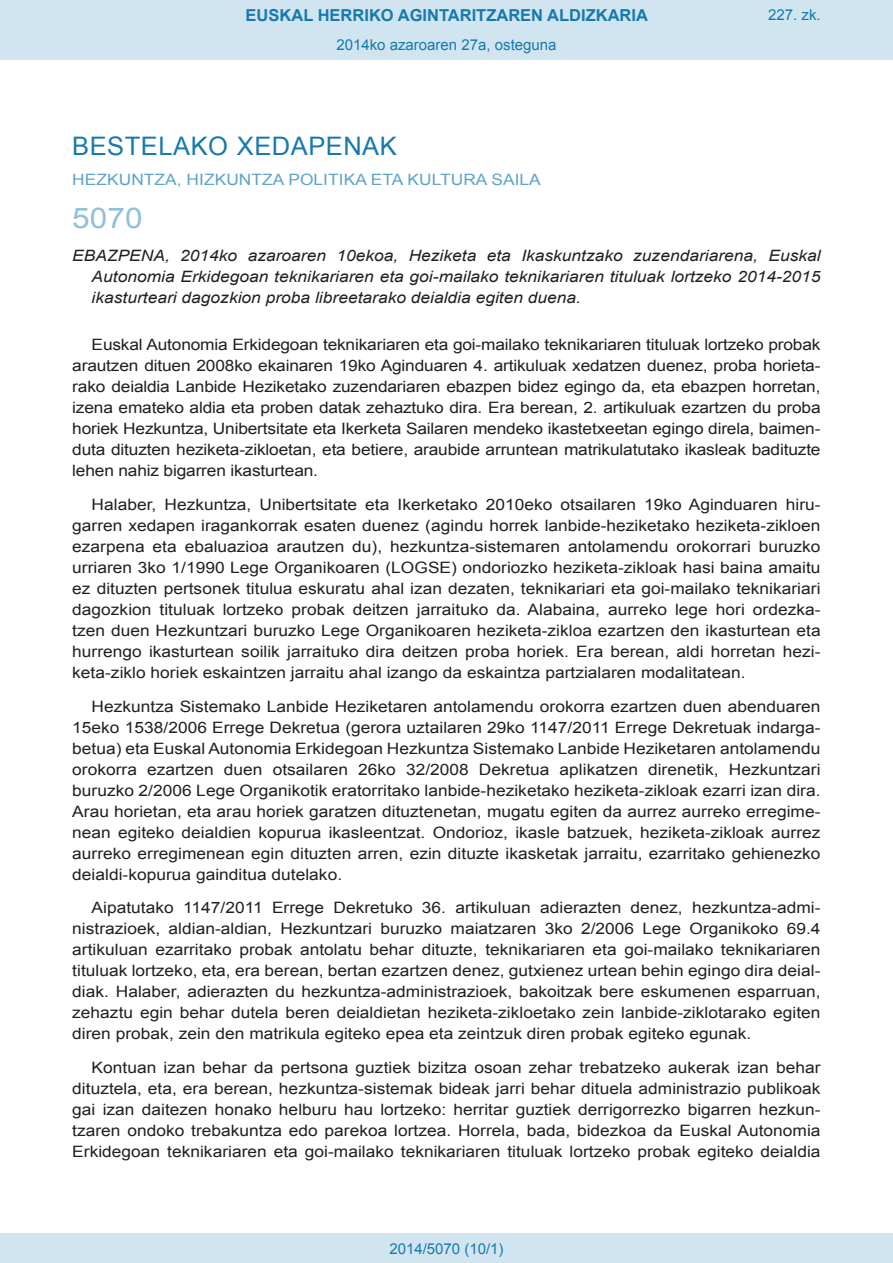
<style>
.page{position:relative;width:893px;height:1263px;background:#fff}
.page>*{position:absolute;margin:0;border:0;box-sizing:border-box;transform-origin:0 0}
.BOPVOrden{font:28.5px "Arial";color:#90c0db;scale:1.11 1}
.BOPVSeccion{font:25.5px "Arial";letter-spacing:.02em;color:#1879ad}
.t1{font:700 16.5px "Arial";color:#1879ad}
.BOPVDetalle{font:15.6px/21px "Arial";color:#231f20;text-align:justify;scale:1.11 1}
.BOPVTitulo{font:italic 15.6px/21px "Arial";color:#231f20;text-align:justify;scale:1.11 1}
.BOPVOrganismo{font:15.6px "Arial";letter-spacing:.005em;color:#5ea4ca;scale:1.11 1}
.Paginacion_Centro{font:15px "Arial";color:#1879ad}
</style>
<div class="page">
<div style="left:0;top:0;width:893px;height:60px;background:#d0e5f0"></div>
<div style="left:0;top:1233px;width:893px;height:30px;background:#d0e5f0"></div>
<p class="t1" style="left:246px;top:4px;width:404px">EUSKAL HERRIKO AGINTARITZAREN ALDIZKARIA</p>
<p class="Paginacion_Centro" style="left:336px;top:35px;width:222px">2014ko azaroaren 27a, osteguna</p>
<p class="Paginacion_Centro" style="left:768px;top:5px;width:54px">227. zk.</p>
<p class="BOPVSeccion" style="left:72px;top:129px;width:326px">BESTELAKO XEDAPENAK</p>
<p class="BOPVOrganismo" style="left:72px;top:169px;width:424px">HEZKUNTZA, HIZKUNTZA POLITIKA ETA KULTURA SAILA</p>
<p class="BOPVOrden" style="left:72px;top:199px;width:65px">5070</p>
<p class="BOPVTitulo" style="left:92px;top:246px;width:658px;text-indent:-19px">EBAZPENA, 2014ko azaroaren 10ekoa, Heziketa eta Ikaskuntzako zuzendariarena, Euskal Autonomia Erkidegoan teknikariaren eta goi-mailako teknikariaren tituluak lortzeko 2014-2015 ikasturteari dagozkion proba libreetarako deialdia egiten duena.</p>
<p class="BOPVDetalle" style="left:72px;top:334px;width:676px;text-indent:19px">Euskal Autonomia Erkidegoan teknikariaren eta goi-mailako teknikariaren tituluak lortzeko probak arautzen dituen 2008ko ekainaren 19ko Aginduaren 4. artikuluak xedatzen duenez, proba horieta&shy;rako deialdia Lanbide Heziketako zuzendariaren ebazpen bidez egingo da, eta ebazpen horretan, izena emateko aldia eta proben datak zehaztuko dira. Era berean, 2. artikuluak ezartzen du proba horiek Hezkuntza, Unibertsitate eta Ikerketa Sailaren mendeko ikastetxeetan egingo direla, baimen&shy;duta dituzten heziketa-zikloetan, eta betiere, araubide arruntean matrikulatutako ikasleak badituzte lehen nahiz bigarren ikasturtean.</p>
<p class="BOPVDetalle" style="left:72px;top:494px;width:676px;text-indent:19px">Halaber, Hezkuntza, Unibertsitate eta Ikerketako 2010eko otsailaren 19ko Aginduaren hiru&shy;garren xedapen iragankorrak esaten duenez (agindu horrek lanbide-heziketako heziketa-zikloen ezarpena eta ebaluazioa arautzen du), hezkuntza-sistemaren antolamendu orokorrari buruzko urriaren 3ko 1/1990 Lege Organikoaren (LOGSE) ondoriozko heziketa-zikloak hasi baina amaitu ez dituzten pertsonek titulua eskuratu ahal izan dezaten, teknikariari eta goi-mailako teknikariari dagozkion tituluak lortzeko probak deitzen jarraituko da. Alabaina, aurreko lege hori ordezka&shy;tzen duen Hezkuntzari buruzko Lege Organikoaren heziketa-zikloa ezartzen den ikasturtean eta hurrengo ikasturtean soilik jarraituko dira deitzen proba horiek. Era berean, aldi horretan hezi&shy;keta-ziklo horiek eskaintzen jarraitu ahal izango da eskaintza partzialaren modalitatean.</p>
<p class="BOPVDetalle" style="left:72px;top:696px;width:676px;text-indent:19px">Hezkuntza Sistemako Lanbide Heziketaren antolamendu orokorra ezartzen duen abenduaren 15eko 1538/2006 Errege Dekretua (gerora uztailaren 29ko 1147/2011 Errege Dekretuak indarga&shy;betua) eta Euskal Autonomia Erkidegoan Hezkuntza Sistemako Lanbide Heziketaren antolamendu orokorra ezartzen duen otsailaren 26ko 32/2008 Dekretua aplikatzen direnetik, Hezkuntzari buruzko 2/2006 Lege Organikotik eratorritako lanbide-heziketako heziketa-zikloak ezarri izan dira.<br>Arau horietan, eta arau horiek garatzen dituztenetan, mugatu egiten da aurrez aurreko erregime&shy;nean egiteko deialdien kopurua ikasleentzat. Ondorioz, ikasle batzuek, heziketa-zikloak aurrez aurreko erregimenean egin dituzten arren, ezin dituzte ikasketak jarraitu, ezarritako gehienezko deialdi-kopurua gainditua dutelako.</p>
<p class="BOPVDetalle" style="left:72px;top:897px;width:676px;text-indent:19px">Aipatutako 1147/2011 Errege Dekretuko 36. artikuluan adierazten denez, hezkuntza-admi&shy;nistrazioek, aldian-aldian, Hezkuntzari buruzko maiatzaren 3ko 2/2006 Lege Organikoko 69.4 artikuluan ezarritako probak antolatu behar dituzte, teknikariaren eta goi-mailako teknikariaren tituluak lortzeko, eta, era berean, bertan ezartzen denez, gutxienez urtean behin egingo dira deial&shy;diak. Halaber, adierazten du hezkuntza-administrazioek, bakoitzak bere eskumenen esparruan, zehaztu egin behar dutela beren deialdietan heziketa-zikloetako zein lanbide-ziklotarako egiten diren probak, zein den matrikula egiteko epea eta zeintzuk diren probak egiteko egunak.</p>
<p class="BOPVDetalle" style="left:72px;top:1057px;width:676px;text-indent:19px">Kontuan izan behar da pertsona guztiek bizitza osoan zehar trebatzeko aukerak izan behar dituztela, eta, era berean, hezkuntza-sistemak bideak jarri behar dituela administrazio publikoak gai izan daitezen honako helburu hau lortzeko: herritar guztiek derrigorrezko bigarren hezkun&shy;tzaren ondoko trebakuntza edo parekoa lortzea. Horrela, bada, bidezkoa da Euskal Autonomia Erkidegoan teknikariaren eta goi-mailako teknikariaren tituluak lortzeko probak egiteko deialdia</p>
<p class="Paginacion_Centro" style="left:389px;top:1238px;width:116px">2014/5070 (10/1)</p>
</div>
